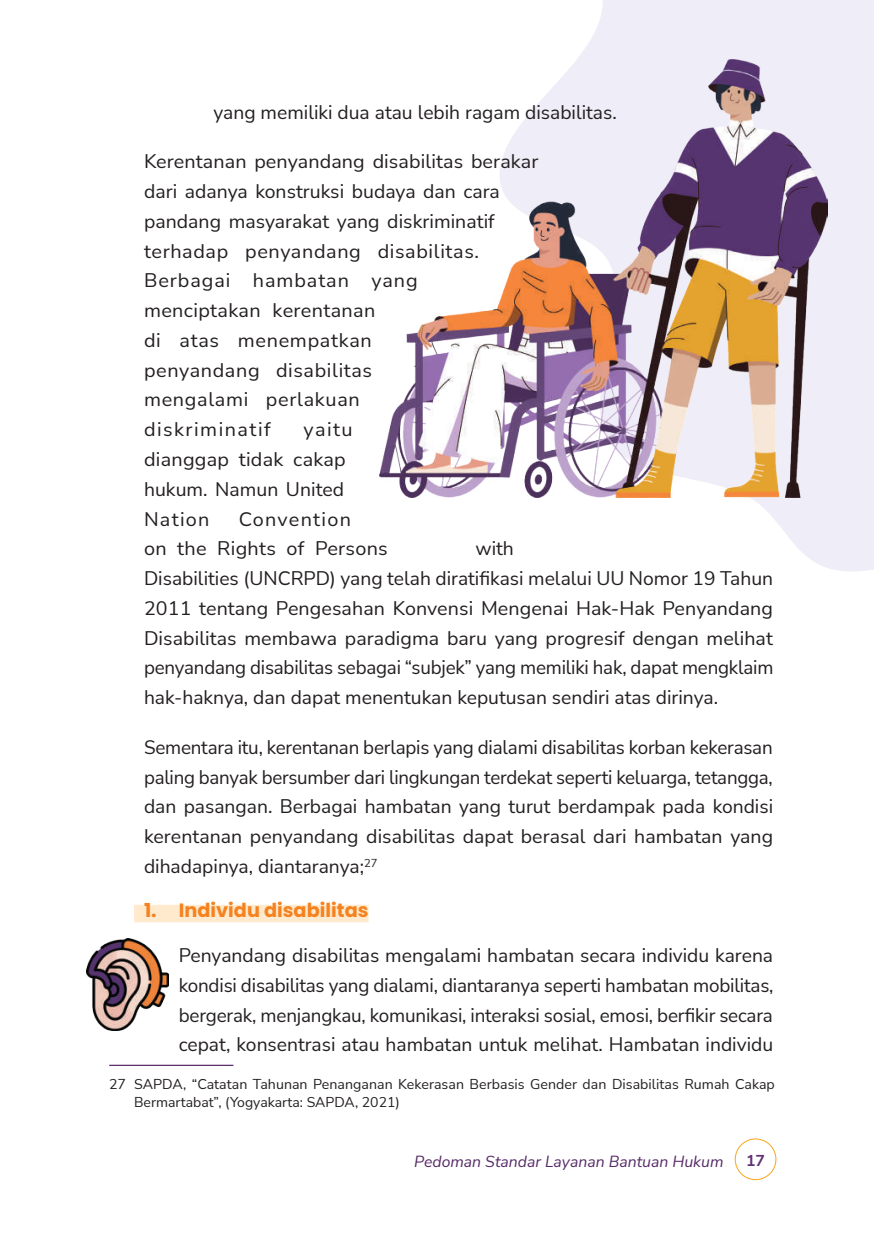
<style>
.page{position:relative;width:874px;height:1241px;background:#fff}
.page>*{position:absolute;margin:0;border:0;box-sizing:border-box;transform-origin:0 0}
.t1{font:19.25px/29.8px "Nunito Sans";color:#231f20}
.t2{font:19.25px/29.8px "Nunito Sans";letter-spacing:.02em;color:#231f20}
.t3{font:700 19.25px "Poppins";color:#f5821f}
.t4{font:italic 15.75px "Nunito Sans";color:#562a67}
.t5{font:700 15.75px "Nunito Sans";color:#5f3171}
.t6{font:14px/17.5px "Nunito Sans";letter-spacing:.005em;color:#231f20}
</style>
<div class="page">
<svg style="left:533px;top:0;width:340px;height:571px;fill:#efedf7"></svg>
<div style="left:134px;top:904px;width:234px;height:18px;background:#ffeacd"></div>
<hr style="left:109px;top:1064px;width:124px;height:1px;background:#5f3171">
<img style="left:379px;top:60px;width:447px;height:437px">
<img style="left:87px;top:938px;width:82px;height:91px">
<div style="left:734px;top:1138px;width:42px;height:41px;border:1px solid #faa61a;border-radius:50%"></div>
<p class="t1" style="left:213px;top:96px;width:404px">yang memiliki dua atau lebih ragam disabilitas.</p>
<p class="t2" style="left:144px;top:146px;width:396px">Kerentanan penyandang disabilitas berakar dari adanya konstruksi budaya dan cara pandang masyarakat yang diskriminatif terhadap penyandang disabilitas.<br>Berbagai hambatan yang menciptakan kerentanan<br>di atas menempatkan<br>penyandang disabilitas<br>mengalami perlakuan<br>diskriminatif</p>
<p class="t1" style="left:144px;top:414px;width:210px;text-indent:159px">yaitu dianggap tidak cakap hukum. Namun United<br>Nation</p>
<p class="t1" style="left:144px;top:503px;width:245px;text-indent:95px">Convention<br>on the Rights of Persons</p>
<p class="t1" style="left:144px;top:533px;width:630px;text-indent:331px">with<br>Disabilities (UNCRPD) yang telah diratifikasi melalui UU Nomor 19 Tahun 2011 tentang Pengesahan Konvensi Mengenai Hak-Hak Penyandang Disabilitas membawa paradigma baru yang progresif dengan melihat penyandang disabilitas sebagai “subjek” yang memiliki hak, dapat mengklaim hak-haknya, dan dapat menentukan keputusan sendiri atas dirinya.</p>
<p class="t1" style="left:144px;top:731px;width:630px;text-align:justify">Sementara itu, kerentanan berlapis yang dialami disabilitas korban kekerasan paling banyak bersumber dari lingkungan terdekat seperti keluarga, tetangga, dan pasangan. Berbagai hambatan yang turut berdampak pada kondisi kerentanan penyandang disabilitas dapat berasal dari hambatan yang dihadapinya, diantaranya;<sup>27</sup></p>
<p class="t3" style="left:144px;top:899px;width:226px">1. Individu disabilitas</p>
<p class="t1" style="left:179px;top:939px;width:596px;text-align:justify">Penyandang disabilitas mengalami hambatan secara individu karena kondisi disabilitas yang dialami, diantaranya seperti hambatan mobilitas, bergerak, menjangkau, komunikasi, interaksi sosial, emosi, berfikir secara cepat, konsentrasi atau hambatan untuk melihat. Hambatan individu</p>
<p class="t6" style="left:134px;top:1075px;width:642px;text-indent:-25px">27 SAPDA, “Catatan Tahunan Penanganan Kekerasan Berbasis Gender dan Disabilitas Rumah Cakap<br>Bermartabat”, (Yogyakarta: SAPDA, 2021)</p>
<p class="t4" style="left:414px;top:1150px;width:311px">Pedoman Standar Layanan Bantuan Hukum</p>
<p class="t5" style="left:745px;top:1148px;width:20px">17</p>
</div>
